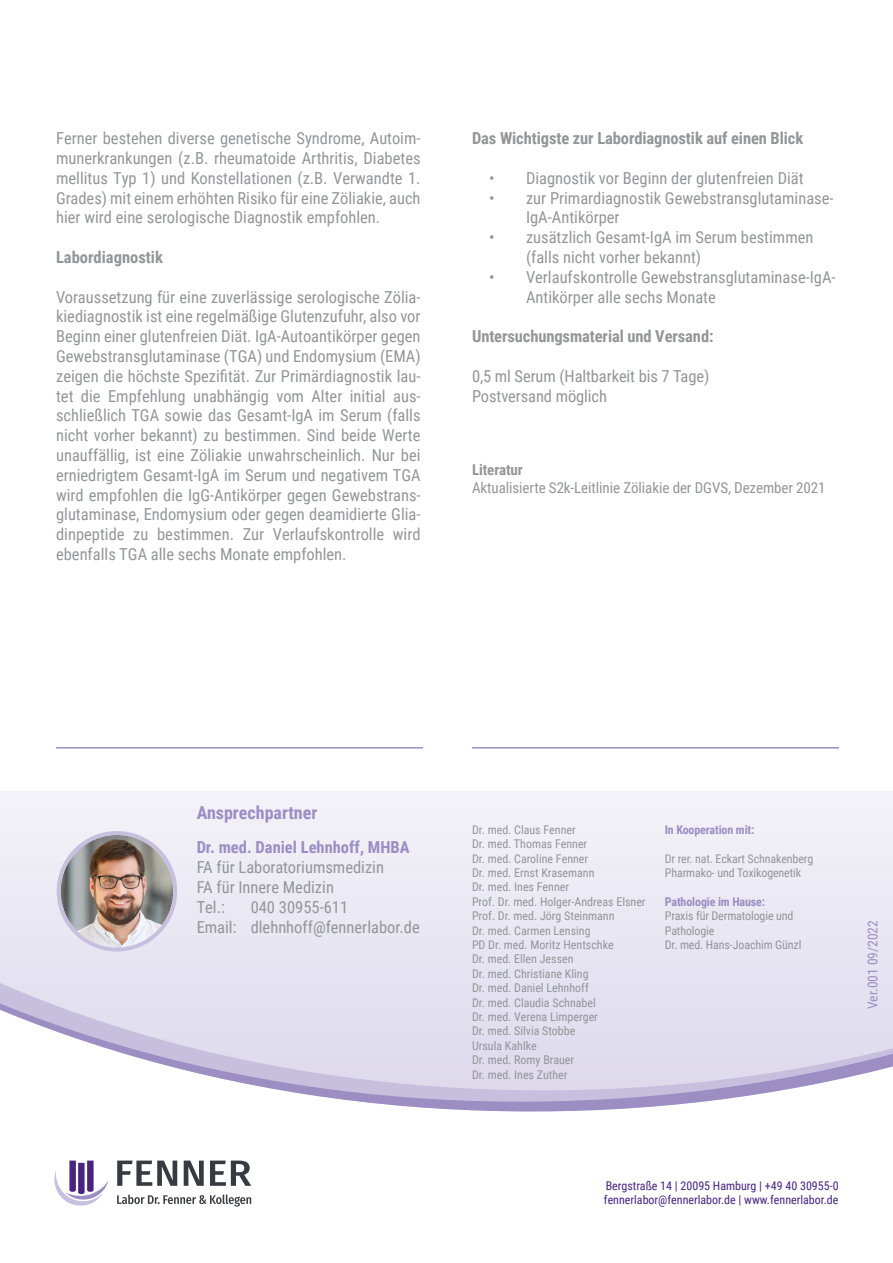
<style>
.page{position:relative;width:893px;height:1263px;background:#fff}
.page>*{position:absolute;margin:0;border:0;box-sizing:border-box;transform-origin:0 0}
.t1{font:700 18px "Roboto Condensed";color:#9c8dc3}
.t2{font:16.5px/19.8px "Roboto Condensed";color:#939598}
.t3{font:700 16.5px "Roboto Condensed";letter-spacing:-.005em;color:#939598}
.t4{font:700 16.5px "Roboto Condensed";color:#9c8dc3}
.t5{font:15px "Roboto Condensed";letter-spacing:-.005em;color:#939598}
.t6{font:700 15px "Roboto Condensed";letter-spacing:-.005em;color:#939598}
.t7{font:13.5px "Roboto Condensed";color:#9c8dc3}
.t8{font:12px/14.4px "Roboto Condensed";color:#939598}
.t9{font:12px "Roboto Condensed";color:#472480}
.t10{font:700 12px "Roboto Condensed";letter-spacing:-.01em;color:#9c8dc3}
</style>
<div class="page">
<svg style="left:0;top:791px;width:893px;height:321px;fill:#e9e7f2"></svg>
<svg style="left:117px;top:1194px;width:134px;height:12px"></svg>
<svg style="left:117px;top:1160px;width:134px;height:26px"></svg>
<svg style="left:54px;top:1160px;width:55px;height:46px"></svg>
<img style="left:61px;top:835px;width:112px;height:112px;border-radius:56px">
<div style="left:57px;top:831px;width:120px;height:120px;border:4px solid #c6c0de;border-radius:50%"></div>
<hr style="left:56px;top:747px;width:367px;height:1px;background:#9c8dc3">
<hr style="left:472px;top:747px;width:367px;height:1px;background:#9c8dc3">
<p class="t2" style="left:56px;top:128px;width:366px;text-align:justify">Ferner bestehen diverse genetische Syndrome, Autoim&shy;munerkrankungen (z.B. rheumatoide Arthritis, Diabetes mellitus Typ 1) und Konstellationen (z.B. Verwandte 1.<br>Grades) mit einem erhöhten Risiko für eine Zöliakie, auch hier wird eine serologische Diagnostik empfohlen.</p>
<p class="t3" style="left:56px;top:246px;width:108px">Labordiagnostik</p>
<p class="t2" style="left:56px;top:286px;width:366px;text-align:justify">Voraussetzung für eine zuverlässige serologische Zölia&shy;kiediagnostik ist eine regelmäßige Glutenzufuhr, also vor Beginn einer glutenfreien Diät. IgA-Autoantikörper gegen Gewebstransglutaminase (TGA) und Endomysium (EMA) zeigen die höchste Spezifität. Zur Primärdiagnostik lau&shy;tet die Empfehlung unabhängig vom Alter initial aus&shy;schließlich TGA sowie das Gesamt-IgA im Serum (falls nicht vorher bekannt) zu bestimmen. Sind beide Werte unauffällig, ist eine Zöliakie unwahrscheinlich. Nur bei erniedrigtem Gesamt-IgA im Serum und negativem TGA wird empfohlen die IgG-Antikörper gegen Gewebstrans&shy;glutaminase, Endomysium oder gegen deamidierte Glia&shy;dinpeptide zu bestimmen. Zur Verlaufskontrolle wird ebenfalls TGA alle sechs Monate empfohlen.</p>
<p class="t3" style="left:472px;top:127px;width:333px">Das Wichtigste zur Labordiagnostik auf einen Blick</p>
<p class="t2" style="left:489px;top:167px;width:316px">• Diagnostik vor Beginn der glutenfreien Diät</p>
<p class="t2" style="left:526px;top:187px;width:309px;text-indent:-37px">• zur Primardiagnostik Gewebstransglutaminase-<br>IgA-Antikörper</p>
<p class="t2" style="left:526px;top:227px;width:289px;text-indent:-37px">• zusätzlich Gesamt-IgA im Serum bestimmen (falls nicht vorher bekannt)</p>
<p class="t2" style="left:526px;top:266px;width:311px;text-indent:-37px">• Verlaufskontrolle Gewebstransglutaminase-IgA-<br>Antikörper alle sechs Monate</p>
<p class="t3" style="left:472px;top:325px;width:243px">Untersuchungsmaterial und Versand:</p>
<p class="t2" style="left:472px;top:365px;width:239px">0,5 ml Serum (Haltbarkeit bis 7 Tage)</p>
<p class="t2" style="left:472px;top:385px;width:137px">Postversand möglich</p>
<p class="t6" style="left:472px;top:460px;width:52px">Literatur</p>
<p class="t5" style="left:472px;top:478px;width:355px">Aktualisierte S2k-Leitlinie Zöliakie der DGVS, Dezember 2021</p>
<p class="t1" style="left:197px;top:800px;width:122px">Ansprechpartner</p>
<p class="t4" style="left:197px;top:836px;width:214px">Dr. med. Daniel Lehnhoff, MHBA</p>
<p class="t2" style="left:197px;top:857px;width:189px">FA für Laboratoriumsmedizin</p>
<p class="t2" style="left:197px;top:876px;width:139px">FA für Innere Medizin</p>
<p class="t2" style="left:197px;top:896px;width:30px">Tel.:</p>
<p class="t2" style="left:197px;top:896px;width:225px;text-indent:54px">040 30955-611<br>Email: dlehnhoff@fennerlabor.de</p>
<p class="t8" style="left:472px;top:822px;width:105px">Dr. med. Claus Fenner</p>
<p class="t8" style="left:472px;top:836px;width:117px">Dr. med. Thomas Fenner</p>
<p class="t8" style="left:472px;top:851px;width:118px">Dr. med. Caroline Fenner</p>
<p class="t8" style="left:472px;top:865px;width:124px">Dr. med. Ernst Krasemann</p>
<p class="t8" style="left:472px;top:879px;width:99px">Dr. med. Ines Fenner</p>
<p class="t8" style="left:472px;top:894px;width:175px">Prof. Dr. med. Holger-Andreas Elsner</p>
<p class="t8" style="left:472px;top:908px;width:144px">Prof. Dr. med. Jörg Steinmann</p>
<p class="t8" style="left:472px;top:923px;width:120px">Dr. med. Carmen Lensing</p>
<p class="t8" style="left:472px;top:937px;width:143px">PD Dr. med. Moritz Hentschke</p>
<p class="t8" style="left:472px;top:951px;width:103px">Dr. med. Ellen Jessen</p>
<p class="t8" style="left:472px;top:966px;width:118px">Dr. med. Christiane Kling</p>
<p class="t8" style="left:472px;top:980px;width:118px">Dr. med. Daniel Lehnhoff</p>
<p class="t8" style="left:472px;top:995px;width:125px">Dr. med. Claudia Schnabel</p>
<p class="t8" style="left:472px;top:1009px;width:127px">Dr. med. Verena Limperger</p>
<p class="t8" style="left:472px;top:1023px;width:105px">Dr. med. Silvia Stobbe</p>
<p class="t8" style="left:472px;top:1038px;width:66px">Ursula Kahlke</p>
<p class="t8" style="left:472px;top:1052px;width:104px">Dr. med. Romy Brauer</p>
<p class="t8" style="left:472px;top:1067px;width:97px">Dr. med. Ines Zuther</p>
<p class="t10" style="left:665px;top:821px;width:91px">In Kooperation mit:</p>
<p class="t8" style="left:665px;top:851px;width:150px">Dr rer. nat. Eckart Schnakenberg</p>
<p class="t8" style="left:665px;top:865px;width:138px">Pharmako- und Toxikogenetik</p>
<p class="t10" style="left:665px;top:893px;width:102px">Pathologie im Hause:</p>
<p class="t8" style="left:665px;top:908px;width:130px">Praxis für Dermatologie und<br>Pathologie</p>
<p class="t8" style="left:665px;top:937px;width:138px">Dr. med. Hans-Joachim Günzl</p>
<p class="t7" style="left:863px;top:1009px;width:90px;rotate:-90deg">Ver.001 09/2022</p>
<p class="t9" style="left:606px;top:1177px;width:234px">Bergstraße 14 | 20095 Hamburg | +49 40 30955-0</p>
<p class="t9" style="left:604px;top:1191px;width:236px">fennerlabor@fennerlabor.de | www.fennerlabor.de</p>
</div>
